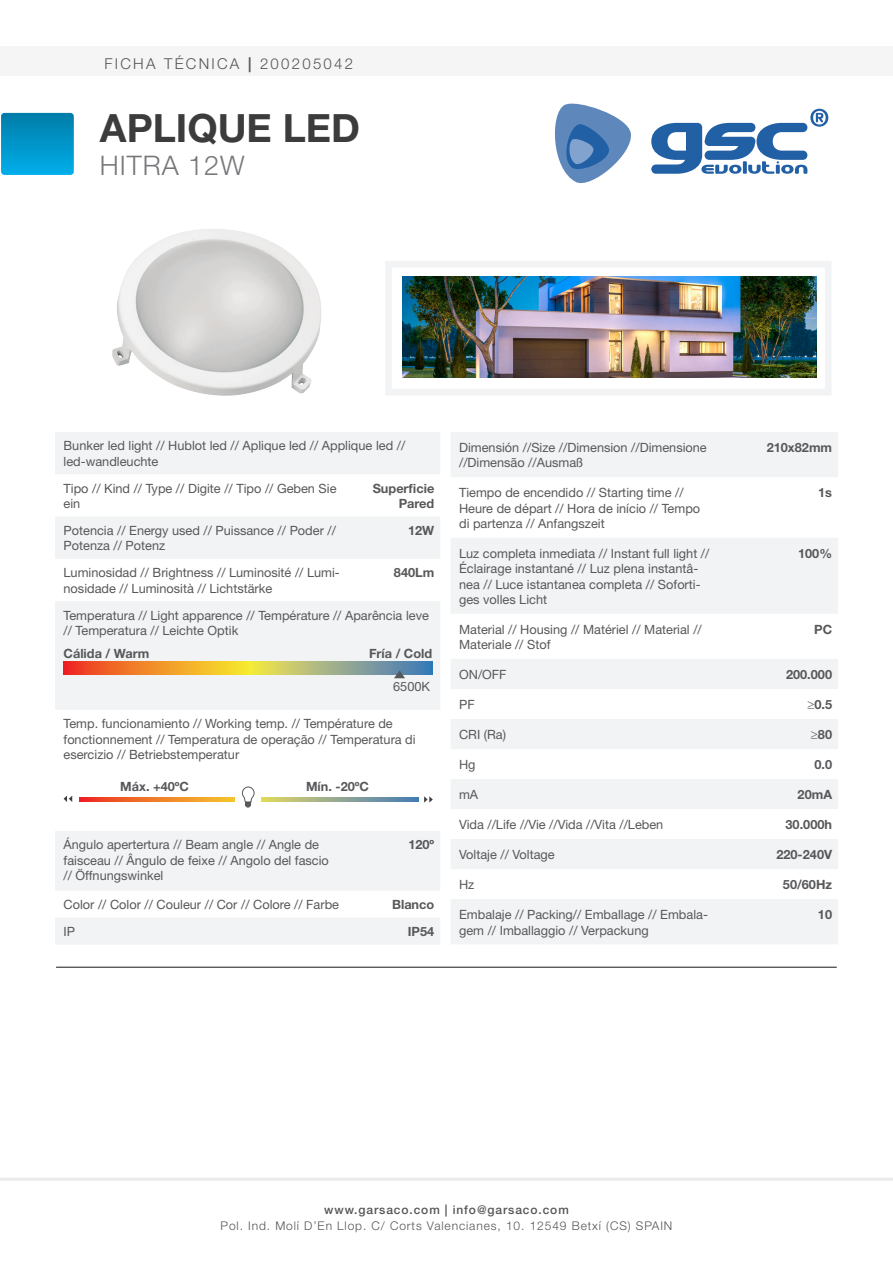
<style>
.page{position:relative;width:893px;height:1263px;background:#fff}
.page>*{position:absolute;margin:0;border:0;box-sizing:border-box;transform-origin:0 0}
.t1{font:700 39px "Helvetica Neue";color:#3d3c3d}
.t2{font:300 27px "Helvetica Neue";letter-spacing:.035em;color:#76777a}
.t3{font:300 15px "Helvetica Neue";letter-spacing:.15em;color:#555557}
.t4{font:12.75px/15.3px "Helvetica Neue";color:#57585a}
.t5{font:700 12.75px "Helvetica Neue";color:#57585a}
.t6{font:300 12px "Helvetica Neue";letter-spacing:.075em;color:#555557}
.t7{font:500 12px "Helvetica Neue";letter-spacing:.075em;color:#555557}
.s1{font-weight:700}
</style>
<div class="page">
<svg style="left:651px;top:109px;width:177px;height:65px"></svg>
<svg style="left:554px;top:103px;width:77px;height:81px"></svg>
<hr style="left:0;top:1178px;width:893px;height:3px;background:#ebebec">
<div style="left:0;top:47px;width:893px;height:29px;background:#f5f5f6"></div>
<svg style="left:1px;top:113px;width:73px;height:62px;background:#0195c9"></svg>
<img style="left:403px;top:276px;width:413px;height:102px">
<div style="left:385px;top:261px;width:446px;height:134px;border:7px solid #f2f3f4"></div>
<svg style="left:55px;top:432px;width:385px;height:512px;fill:#f2f3f4"></svg>
<svg style="left:64px;top:662px;width:369px;height:12px;background:#c69e57"></svg>
<svg style="left:242px;top:787px;width:12px;height:20px"></svg>
<svg style="left:80px;top:798px;width:154px;height:3px"></svg>
<svg style="left:261px;top:798px;width:158px;height:3px"></svg>
<svg style="left:424px;top:796px;width:9px;height:6px"></svg>
<svg style="left:64px;top:796px;width:8px;height:6px"></svg>
<svg style="left:451px;top:432px;width:387px;height:512px;fill:#f2f3f4"></svg>
<svg style="left:394px;top:670px;width:11px;height:8px"></svg>
<hr style="left:56px;top:967px;width:781px;height:1px;background:#57585a">
<img style="left:112px;top:229px;width:210px;height:167px">
<p class="t3" style="left:105px;top:54px;width:250px">FICHA TÉCNICA <span class="s1">|</span> 200205042</p>
<p class="t1" style="left:100px;top:104px;width:262px">APLIQUE LED</p>
<p class="t2" style="left:100px;top:149px;width:146px">HITRA 12W</p>
<p class="t4" style="left:64px;top:438px;width:343px">Bunker led light // Hublot led // Aplique led // Applique led // led-wandleuchte</p>
<p class="t4" style="left:64px;top:480px;width:274px">Tipo // Kind // Type // Digite // Tipo // Geben Sie ein</p>
<p class="t5" style="left:373px;top:480px;width:63px">Superficie</p>
<p class="t5" style="left:399px;top:495px;width:37px">Pared</p>
<p class="t4" style="left:64px;top:523px;width:274px">Potencia // Energy used // Puissance // Poder //<br>Potenza // Potenz</p>
<p class="t5" style="left:408px;top:522px;width:28px">12W</p>
<p class="t4" style="left:64px;top:565px;width:278px">Luminosidad // Brightness // Luminosité // Lumi&shy;nosidade // Luminosità // Lichtstärke</p>
<p class="t5" style="left:394px;top:565px;width:42px">840Lm</p>
<p class="t4" style="left:64px;top:607px;width:367px">Temperatura // Light apparence // Température // Aparência leve // Temperatura // Leichte Optik</p>
<p class="t5" style="left:64px;top:645px;width:87px">Cálida / Warm</p>
<p class="t5" style="left:369px;top:645px;width:65px">Fría / Cold</p>
<p class="t4" style="left:393px;top:679px;width:38px">6500K</p>
<p class="t4" style="left:64px;top:716px;width:354px">Temp. funcionamiento // Working temp. // Température de fonctionnement // Temperatura de operação // Temperatura di esercizio // Betriebstemperatur</p>
<p class="t5" style="left:120px;top:778px;width:70px">Máx. +40ºC</p>
<p class="t5" style="left:306px;top:778px;width:64px">Mín. -20ºC</p>
<p class="t4" style="left:64px;top:837px;width:267px">Ángulo apertertura // Beam angle // Angle de faisceau // Ângulo de feixe // Angolo del fascio // Öffnungswinkel</p>
<p class="t5" style="left:408px;top:837px;width:27px">120º</p>
<p class="t4" style="left:64px;top:897px;width:277px">Color // Color // Couleur // Cor // Colore // Farbe</p>
<p class="t5" style="left:392px;top:897px;width:44px">Blanco</p>
<p class="t4" style="left:64px;top:924px;width:13px">IP</p>
<p class="t5" style="left:408px;top:924px;width:28px">IP54</p>
<p class="t4" style="left:459px;top:440px;width:249px">Dimensión //Size //Dimension //Dimensione //Dimensão //Ausmaß</p>
<p class="t5" style="left:767px;top:440px;width:67px">210x82mm</p>
<p class="t4" style="left:459px;top:485px;width:243px">Tiempo de encendido // Starting time //<br>Heure de départ // Hora de início // Tempo di partenza // Anfangszeit</p>
<p class="t5" style="left:818px;top:485px;width:15px">1s</p>
<p class="t4" style="left:459px;top:546px;width:252px">Luz completa inmediata // Instant full light // Éclairage instantané // Luz plena instantâ&shy;nea // Luce istantanea completa // Soforti&shy;ges volles Licht</p>
<p class="t5" style="left:798px;top:545px;width:36px">100%</p>
<p class="t4" style="left:459px;top:621px;width:244px">Material // Housing // Matériel // Material //<br>Materiale // Stof</p>
<p class="t5" style="left:814px;top:621px;width:19px">PC</p>
<p class="t4" style="left:459px;top:667px;width:49px">ON/OFF</p>
<p class="t5" style="left:786px;top:667px;width:48px">200.000</p>
<p class="t4" style="left:459px;top:697px;width:17px">PF</p>
<p class="t5" style="left:807px;top:697px;width:26px">≥0.5</p>
<p class="t4" style="left:459px;top:727px;width:48px">CRI (Ra)</p>
<p class="t5" style="left:811px;top:727px;width:23px">≥80</p>
<p class="t4" style="left:459px;top:757px;width:18px">Hg</p>
<p class="t5" style="left:814px;top:757px;width:19px">0.0</p>
<p class="t4" style="left:459px;top:787px;width:21px">mA</p>
<p class="t5" style="left:798px;top:787px;width:36px">20mA</p>
<p class="t4" style="left:459px;top:817px;width:206px">Vida //Life //Vie //Vida //Vita //Leben</p>
<p class="t5" style="left:785px;top:817px;width:48px">30.000h</p>
<p class="t4" style="left:459px;top:847px;width:97px">Voltaje // Voltage</p>
<p class="t5" style="left:776px;top:847px;width:57px">220-240V</p>
<p class="t4" style="left:459px;top:877px;width:17px">Hz</p>
<p class="t5" style="left:783px;top:877px;width:51px">50/60Hz</p>
<p class="t4" style="left:459px;top:907px;width:250px">Embalaje // Packing// Emballage // Embala&shy;gem // Imballaggio // Verpackung</p>
<p class="t5" style="left:818px;top:907px;width:16px">10</p>
<p class="t7" style="left:324px;top:1202px;width:246px">www.garsaco.com | info@garsaco.com</p>
<p class="t6" style="left:221px;top:1219px;width:453px">Pol. Ind. Molí D’En Llop. C/ Corts Valencianes, 10. 12549 Betxí (CS) SPAIN</p>
</div>
